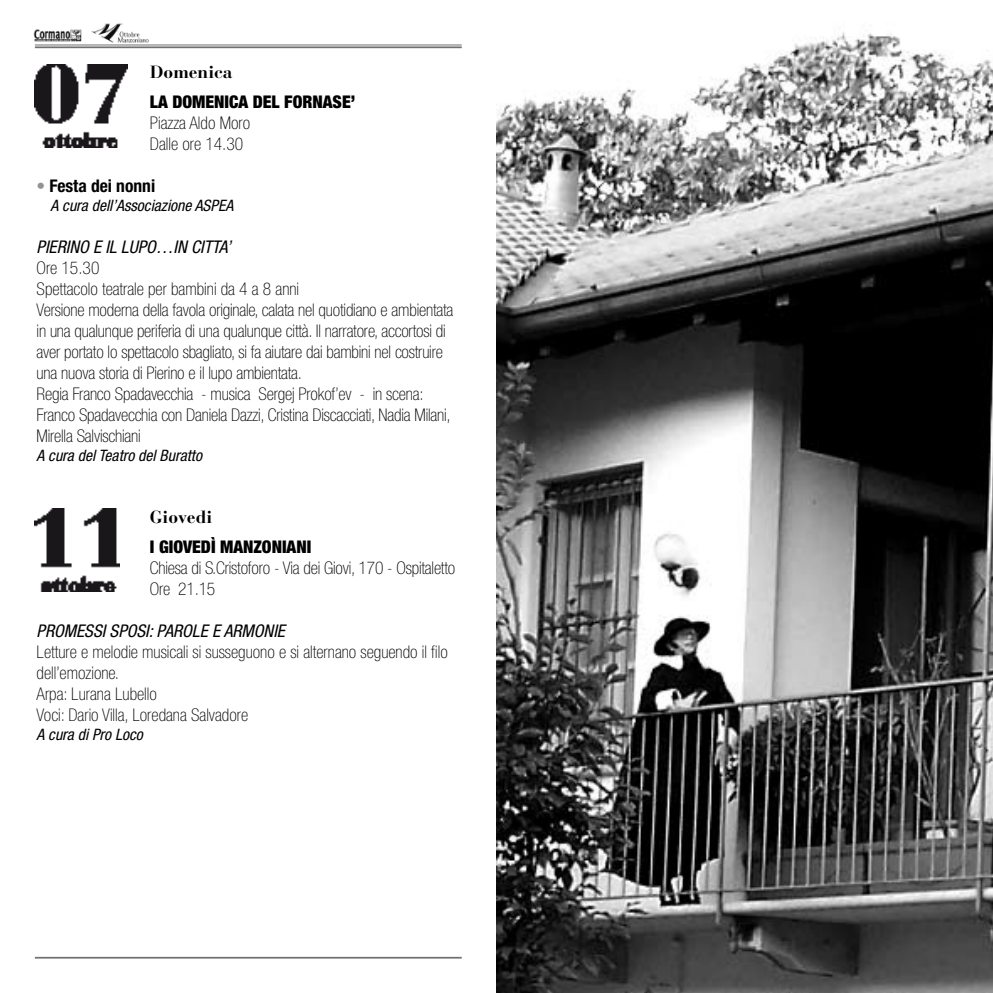
<style>
.page{position:relative;width:993px;height:993px;background:#fff}
.page>*{position:absolute;margin:0;border:0;box-sizing:border-box;transform-origin:0 0}
.t1{font:100 condensed 17.5px/21px "Helvetica Neue";letter-spacing:-.01em;color:#000}
.t2{font:italic condensed 17.5px "Helvetica Neue";color:#000}
.t3{font:900 condensed 17.5px "Helvetica Neue";color:#000}
.t4{font:700 17.5px "Bauer Bodoni";color:#000}
.t5{font:700 condensed 17.5px "Helvetica Neue";color:#000}
.t6{font:italic condensed 15.75px "Helvetica Neue";color:#000}
.s1{color:#929395}
</style>
<div class="page">
<img style="left:33px;top:23px;width:116px;height:20px">
<hr style="left:35px;top:45px;width:426px;height:1px;background:#707173">
<hr style="left:35px;top:46px;width:426px;height:2px;background:#707173">
<hr style="left:35px;top:956px;width:426px;height:2px;background:#707173">
<img style="left:35px;top:64px;width:92px;height:84px">
<img style="left:35px;top:508px;width:85px;height:83px">
<img style="left:496px;top:32px;width:496px;height:960px">
<p class="t4" style="left:150px;top:62px;width:84px">Domenica</p>
<p class="t3" style="left:150px;top:91px;width:207px">LA DOMENICA DEL FORNASE’</p>
<p class="t1" style="left:150px;top:112px;width:102px">Piazza Aldo Moro<br>Dalle ore 14.30</p>
<p class="t5" style="left:37px;top:175px;width:120px"><span class="s1">•</span> Festa dei nonni</p>
<p class="t6" style="left:37px;top:196px;width:167px">A cura dell’Associazione ASPEA</p>
<p class="t2" style="left:37px;top:237px;width:196px">PIERINO EIL LUPO…IN CITTA ’</p>
<p class="t1" style="left:37px;top:257px;width:418px">Ore 15.30<br>Spettacolo teatrale per bambini da 4 a 8 anni<br>Versione moderna della favola originale, calata nel quotidiano e ambientata in una qualunque periferia di una qualunque città. Il narratore, accortosi di aver portato lo spettacolo sbagliato, si fa aiutare dai bambini nel costruire una nuova storia di Pierino e il lupo ambientata.<br>Regia Franco Spadavecchia - musica Sergej Prokof’ev - in scena:<br>Franco Spadavecchia con Daniela Dazzi, Cristina Discacciati, Nadia Milani, Mirella Salvischiani</p>
<p class="t6" style="left:37px;top:446px;width:168px">A cura del Teatro del Buratto</p>
<p class="t4" style="left:150px;top:506px;width:64px">Giovedi</p>
<p class="t3" style="left:150px;top:535px;width:163px">I GIOVEDÌ MANZONIANI</p>
<p class="t1" style="left:150px;top:557px;width:306px">Chiesa di S.Cristoforo - Via dei Giovi, 170 - Ospitaletto<br>Ore 21.15</p>
<p class="t2" style="left:37px;top:620px;width:49px">PROMESSI</p>
<p class="t2" style="left:110px;top:620px;width:10px">SPOSI</p>
<p class="t2" style="left:149px;top:620px;width:114px">: PAROLE E ARMONIE</p>
<p class="t1" style="left:37px;top:641px;width:412px">Letture e melodie musicali si susseguono e si alternano seguendo il filo dell’emozione.<br>Arpa: Lurana Lubello<br>Voci: Dario Villa, Loredana Salvadore</p>
<p class="t6" style="left:37px;top:725px;width:109px">A cura di Pro Loco</p>
</div>
